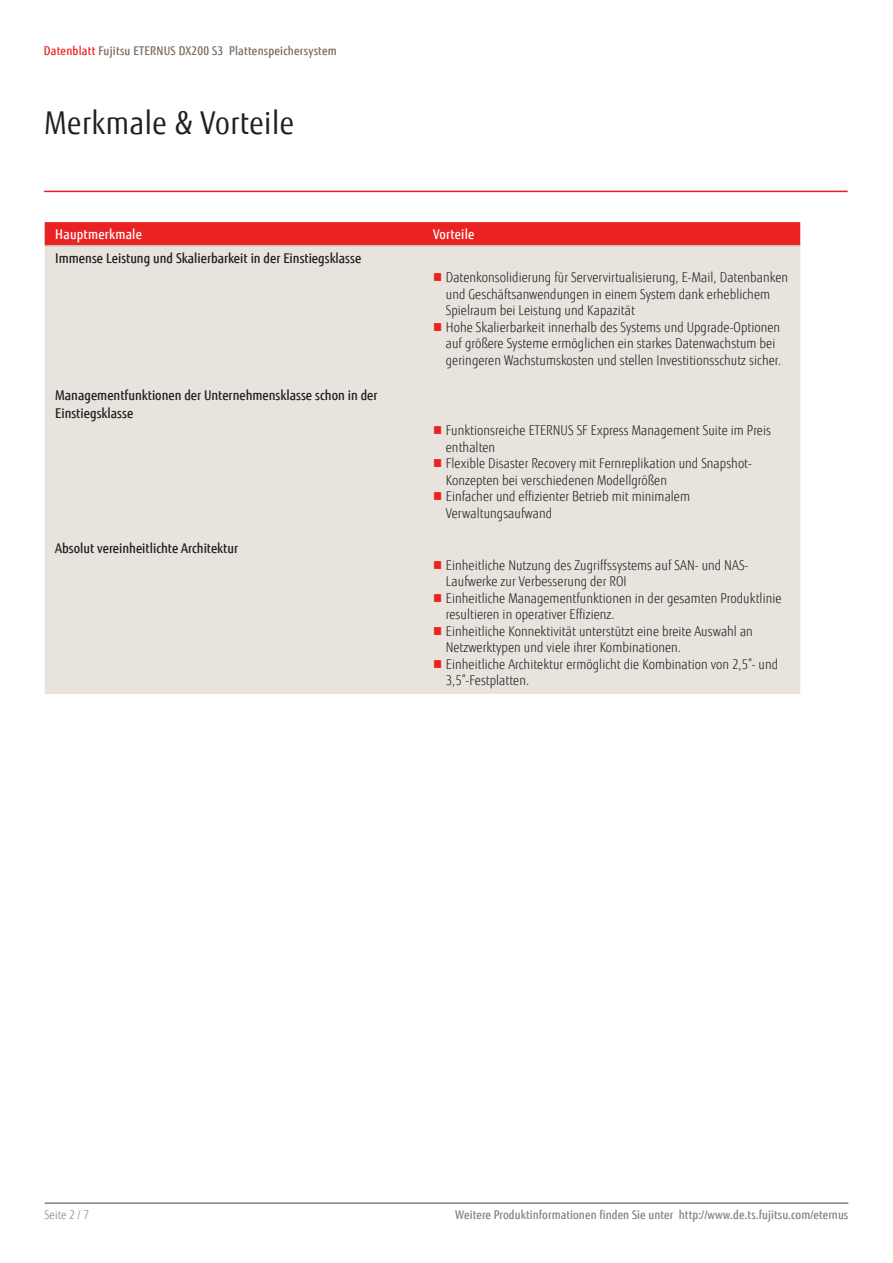
<style>
.page{position:relative;width:893px;height:1263px;background:#fff}
.page>*{position:absolute;margin:0;border:0;box-sizing:border-box;transform-origin:0 0}
.ComponentHeading{font:31.5px "Fujitsu Sans";letter-spacing:.02em;color:#231f20;scale:.9 1}
.t1{font:300 13.5px/16.5px "Fujitsu Sans";letter-spacing:.005em;color:#231f20;scale:.9 1}
.FeatureBenefitSubhea{font:500 13.5px/18px "Fujitsu Sans";color:#231f20;scale:.9 1}
.FeatureBenefitHeadin{font:500 13.5px "Fujitsu Sans";letter-spacing:.02em;color:#fff;scale:.9 1}
.RunningFooter_R{font:500 12px "Fujitsu Sans";letter-spacing:.005em;color:#818381;scale:.9 1}
.RunningHeader{font:500 12px "Fujitsu Sans";letter-spacing:.02em;color:#78695d;scale:.9 1}
.RunningFooter_L{font:300 12px "Fujitsu Sans";letter-spacing:.005em;color:#818381;scale:.9 1}
.s1{color:#eb2223}
</style>
<div class="page">
<hr style="left:45px;top:1202px;width:803px;height:2px;background:#818381">
<div style="left:45px;top:222px;width:755px;height:23px;background:#eb2223"></div>
<div style="left:45px;top:246px;width:755px;height:448px;background:#e9e3de"></div>
<hr style="left:45px;top:245px;width:377px;height:1px;background:#c9bcb1">
<hr style="left:422px;top:245px;width:378px;height:1px;background:#c9bcb1">
<hr style="left:44px;top:191px;width:804px;height:1px;background:#ee1d23">
<svg style="left:434px;top:273px;width:7px;height:8px"></svg>
<svg style="left:434px;top:323px;width:7px;height:8px"></svg>
<svg style="left:434px;top:426px;width:7px;height:8px"></svg>
<svg style="left:434px;top:459px;width:7px;height:8px"></svg>
<svg style="left:434px;top:492px;width:7px;height:8px"></svg>
<svg style="left:434px;top:561px;width:7px;height:8px"></svg>
<svg style="left:434px;top:594px;width:7px;height:8px"></svg>
<svg style="left:434px;top:627px;width:7px;height:8px"></svg>
<svg style="left:434px;top:660px;width:7px;height:8px"></svg>
<p class="RunningHeader" style="left:44px;top:43px;width:327px"><span class="s1">Datenblatt</span> Fujitsu ETERNUS DX200 S3 Plattenspeichersystem</p>
<p class="ComponentHeading" style="left:45px;top:104px;width:279px">Merkmale &amp; Vorteile</p>
<p class="FeatureBenefitHeadin" style="left:55px;top:226px;width:98px">Hauptmerkmale</p>
<p class="FeatureBenefitHeadin" style="left:433px;top:226px;width:48px">Vorteile</p>
<p class="FeatureBenefitSubhea" style="left:55px;top:249px;width:342px">Immense Leistung und Skalierbarkeit in der Einstiegsklasse</p>
<p class="t1" style="left:446px;top:269px;width:382px">Datenkonsolidierung für Servervirtualisierung, E-Mail, Datenbanken und Geschäftsanwendungen in einem System dank erheblichem<br>Spielraum bei Leistung und Kapazität</p>
<p class="t1" style="left:446px;top:319px;width:374px">Hohe Skalierbarkeit innerhalb des Systems und Upgrade-Optionen auf größere Systeme ermöglichen ein starkes Datenwachstum bei geringeren Wachstumskosten und stellen Investitionsschutz sicher.</p>
<p class="FeatureBenefitSubhea" style="left:55px;top:386px;width:360px">Managementfunktionen der Unternehmensklasse schon in der<br>Einstiegsklasse</p>
<p class="t1" style="left:446px;top:422px;width:363px">Funktionsreiche ETERNUS SF Express Management Suite im Preis enthalten</p>
<p class="t1" style="left:446px;top:455px;width:342px">Flexible Disaster Recovery mit Fernreplikation und Snapshot-<br>Konzepten bei verschiedenen Modellgrößen</p>
<p class="t1" style="left:446px;top:488px;width:273px">Einfacher und effizienter Betrieb mit minimalem<br>Verwaltungsaufwand</p>
<p class="FeatureBenefitSubhea" style="left:55px;top:539px;width:205px">Absolut vereinheitlichte Architektur</p>
<p class="t1" style="left:446px;top:557px;width:338px">Einheitliche Nutzung des Zugriffssystems auf SAN- und NAS-<br>Laufwerke zur Verbesserung der ROI</p>
<p class="t1" style="left:446px;top:590px;width:375px">Einheitliche Managementfunktionen in der gesamten Produktlinie resultieren in operativer Effizienz.</p>
<p class="t1" style="left:446px;top:623px;width:343px">Einheitliche Konnektivität unterstützt eine breite Auswahl an<br>Netzwerktypen und viele ihrer Kombinationen.</p>
<p class="t1" style="left:446px;top:656px;width:371px">Einheitliche Architektur ermöglicht die Kombination von 2,5”- und<br>3,5”-Festplatten.</p>
<p class="RunningFooter_L" style="left:45px;top:1208px;width:51px">Seite 2 / 7</p>
<p class="RunningFooter_R" style="left:455px;top:1208px;width:438px">Weitere Produktinformationen finden Sie unter http://www.de.ts.fujitsu.com/eternus</p>
</div>
